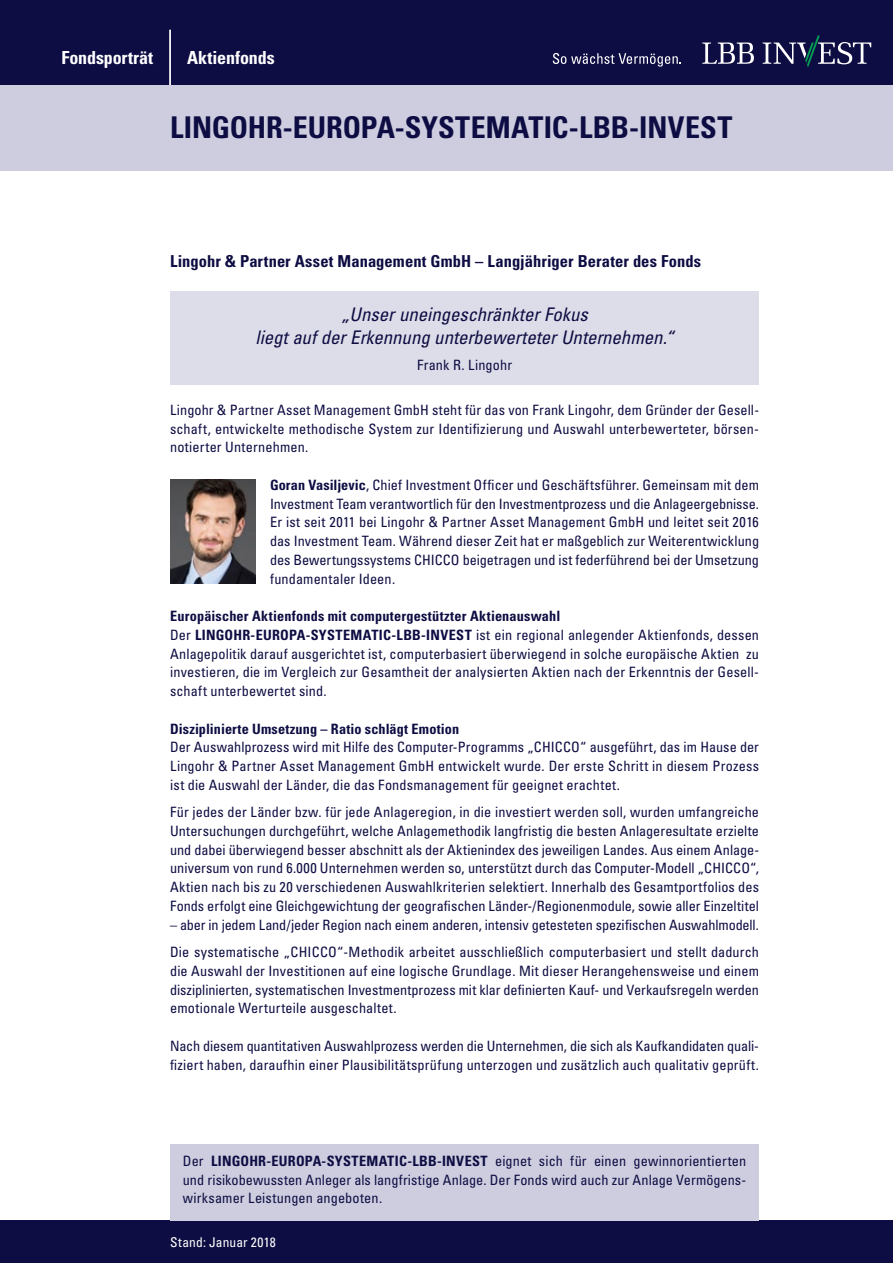
<style>
.page{position:relative;width:893px;height:1263px;background:#fff}
.page>*{position:absolute;margin:0;border:0;box-sizing:border-box;transform-origin:0 0}
.t1{font:700 condensed 30px "Univers";letter-spacing:-.005em;color:#0e0d43}
.t2{font:italic condensed 18.75px/22.5px "Univers";color:#0e0d43;text-align:center}
.t3{font:700 condensed 18px "Univers";letter-spacing:-.005em;color:#fff}
.t4{font:700 condensed 16.5px "Univers";letter-spacing:.005em;color:#0e0d43}
.t5{font:condensed 14.25px/18.8px "Univers";letter-spacing:.01em;color:#0e0d43;text-align:justify}
.t6{font:700 condensed 14.25px "Univers";letter-spacing:.005em;color:#0e0d43}
.t7{font:condensed 13.5px "Univers";letter-spacing:.01em;color:#fff}
.s1{font-weight:700}
</style>
<div class="page">
<div style="left:0;top:0;width:893px;height:85px;background:#0e0d43"></div>
<div style="left:0;top:1220px;width:893px;height:43px;background:#0e0d43"></div>
<div style="left:0;top:85px;width:893px;height:85px;background:#cdcddf"></div>
<div style="left:170px;top:1144px;width:589px;height:76px;background:#cdcddf"></div>
<img style="left:170px;top:479px;width:85px;height:105px">
<svg style="left:553px;top:53px;width:128px;height:14px"></svg>
<svg style="left:702px;top:43px;width:52px;height:21px"></svg>
<svg style="left:763px;top:35px;width:108px;height:32px"></svg>
<hr style="left:169px;top:30px;width:2px;height:55px;background:#fff">
<div style="left:170px;top:291px;width:589px;height:94px;background:#dddde9"></div>
<p class="t3" style="left:61px;top:46px;width:93px">Fondsporträt</p>
<p class="t3" style="left:187px;top:46px;width:89px">Aktienfonds</p>
<h1 class="t1" style="left:170px;top:109px;width:564px">LINGOHR-EUROPA-SYSTEMATIC-LBB-INVEST</h1>
<p class="t4" style="left:170px;top:251px;width:533px">Lingohr &amp; Partner Asset Management GmbH – Langjähriger Berater des Fonds</p>
<h2 class="t2" style="left:255px;top:303px;width:420px">„Unser uneingeschränkter Fokus<br>liegt auf der Erkennung unterbewerteter Unternehmen.“</h2>
<p class="t5" style="left:417px;top:355px;width:97px">Frank R. Lingohr</p>
<p class="t5" style="left:170px;top:400px;width:590px">Lingohr &amp; Partner Asset Management GmbH steht für das von Frank Lingohr, dem Gründer der Gesell&shy;schaft, entwickelte methodische System zur Identifizierung und Auswahl unterbewerteter, börsen&shy;notierter Unternehmen.</p>
<p class="t5" style="left:270px;top:475px;width:491px"><span class="s1">Goran Vasiljevic</span>, Chief Investment Officer und Geschäftsführer. Gemeinsam mit dem Investment Team verantwortlich für den Investmentprozess und die Anlageergebnisse.<br>Er ist seit 2011 bei Lingohr &amp; Partner Asset Management GmbH und leitet seit 2016 das Investment Team. Während dieser Zeit hat er maßgeblich zur Weiterentwicklung des Bewertungssystems CHICCO beigetragen und ist federführend bei der Umsetzung fundamentaler Ideen.</p>
<p class="t5" style="left:170px;top:606px;width:590px;text-align:left"><span class="s1">Europäischer Aktienfonds mit computergestützter Aktienauswahl<br></span>Der <span class="s1">LINGOHR-EUROPA-SYSTEMATIC-LBB-INVEST</span> ist ein regional anlegender Aktienfonds, dessen Anlagepolitik darauf ausgerichtet ist, computerbasiert überwiegend in solche europäische Aktien zu investieren, die im Vergleich zur Gesamtheit der analysierten Aktien nach der Erkenntnis der Gesell&shy;schaft unterbewertet sind.</p>
<p class="t6" style="left:170px;top:720px;width:291px">Disziplinierte Umsetzung – Ratio schlägt Emotion</p>
<p class="t5" style="left:170px;top:738px;width:590px">Der Auswahlprozess wird mit Hilfe des Computer-Programms „CHICCO“ ausgeführt, das im Hause der Lingohr &amp; Partner Asset Management GmbH entwickelt wurde. Der erste Schritt in diesem Prozess ist die Auswahl der Länder, die das Fondsmanagement für geeignet erachtet.</p>
<p class="t5" style="left:170px;top:802px;width:590px">Für jedes der Länder bzw. für jede Anlageregion, in die investiert werden soll, wurden umfangreiche Untersuchungen durchgeführt, welche Anlagemethodik langfristig die besten Anlageresultate erzielte und dabei überwiegend besser abschnitt als der Aktienindex des jeweiligen Landes. Aus einem Anlage&shy;universum von rund 6.000 Unternehmen werden so, unterstützt durch das Computer-Modell „CHICCO“, Aktien nach bis zu 20 verschiedenen Auswahlkriterien selektiert. Innerhalb des Gesamtportfolios des Fonds erfolgt eine Gleichgewichtung der geografischen Länder-/Regionenmodule, sowie aller Einzeltitel</p>
<p class="t5" style="left:170px;top:911px;width:590px;line-height:27.3px">– aber in jedem Land/jeder Region nach einem anderen, intensiv getesteten spezifischen Auswahlmodell.<br>Die systematische „CHICCO“-Methodik arbeitet ausschließlich computerbasiert und stellt dadurch</p>
<p class="t5" style="left:170px;top:961px;width:590px">die Auswahl der Investitionen auf eine logische Grundlage. Mit dieser Herangehensweise und einem disziplinierten, systematischen Investmentprozess mit klar definierten Kauf- und Verkaufsregeln werden emotionale Werturteile ausgeschaltet.</p>
<p class="t5" style="left:170px;top:1036px;width:590px">Nach diesem quantitativen Auswahlprozess werden die Unternehmen, die sich als Kaufkandidaten quali&shy;fiziert haben, daraufhin einer Plausibilitätsprüfung unterzogen und zusätzlich auch qualitativ geprüft.</p>
<p class="t5" style="left:183px;top:1151px;width:565px">Der <span class="s1">LINGOHR-EUROPA-SYSTEMATIC-LBB-INVEST</span> eignet sich für einen gewinnorientierten und risikobewussten Anleger als langfristige Anlage. Der Fonds wird auch zur Anlage Vermögens&shy;wirksamer Leistungen angeboten.</p>
<p class="t7" style="left:170px;top:1233px;width:107px">Stand: Januar 2018</p>
</div>
